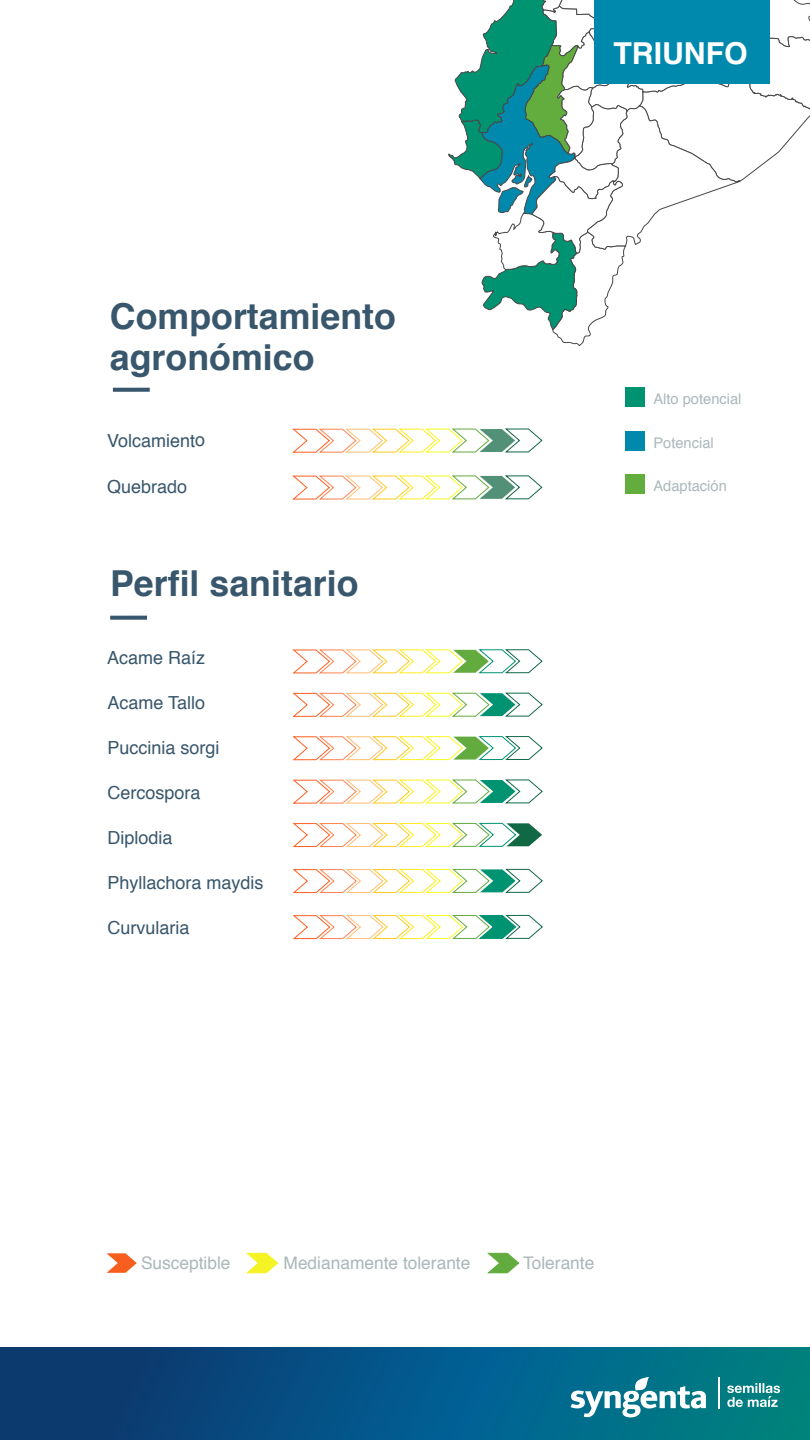
<style>
.page{position:relative;width:810px;height:1440px;background:#fff}
.page>*{position:absolute;margin:0;border:0;box-sizing:border-box;transform-origin:0 0}
.t1{font:700 35.78px/41.6px "Helvetica";color:#38566c}
.t2{font:700 30.22px "Helvetica";color:#fff}
.t3{font:18px "Helvetica";color:#38566c}
.t4{font:17.33px "Helvetica";color:#abb7b9}
.t5{font:14.62px "Helvetica";color:#abb7b9}
</style>
<div class="page">
<svg style="left:107px;top:1253px;width:30px;height:20px"></svg>
<svg style="left:246px;top:1252px;width:33px;height:21px"></svg>
<svg style="left:487px;top:1252px;width:33px;height:21px"></svg>
<svg style="left:292px;top:428px;width:251px;height:25px"></svg>
<svg style="left:292px;top:475px;width:251px;height:25px"></svg>
<svg style="left:292px;top:822px;width:250px;height:25px"></svg>
<svg style="left:292px;top:868px;width:251px;height:25px"></svg>
<svg style="left:292px;top:914px;width:251px;height:25px"></svg>
<svg style="left:292px;top:649px;width:251px;height:25px"></svg>
<svg style="left:292px;top:692px;width:251px;height:25px"></svg>
<svg style="left:292px;top:736px;width:251px;height:25px"></svg>
<svg style="left:292px;top:779px;width:251px;height:25px"></svg>
<svg style="left:113px;top:388px;width:37px;height:4px"></svg>
<svg style="left:110px;top:616px;width:37px;height:4px"></svg>
<svg style="left:448px;top:0;width:362px;height:347px"></svg>
<div style="left:625px;top:387px;width:20px;height:20px;background:#009371"></div>
<div style="left:625px;top:431px;width:20px;height:20px;background:#0089ad"></div>
<div style="left:625px;top:474px;width:20px;height:20px;background:#63ac3e"></div>
<div style="left:594px;top:0;width:176px;height:83px;background:#0089ad"></div>
<svg style="left:0;top:1348px;width:810px;height:92px;background:#055781"></svg>
<svg style="left:727px;top:1383px;width:53px;height:24px"></svg>
<svg style="left:571px;top:1377px;width:135px;height:40px"></svg>
<hr style="left:719px;top:1377px;width:1px;height:31px;background:#fff">
<h1 class="t1" style="left:110px;top:296px;width:288px">Comportamiento agronómico</h1>
<p class="t3" style="left:107px;top:426px;width:100px">Volcamiento</p>
<p class="t3" style="left:107px;top:473px;width:82px">Quebrado</p>
<h1 class="t1" style="left:110px;top:563px;width:250px">Perfil sanitario</h1>
<p class="t3" style="left:107px;top:644px;width:100px">Acame Raíz</p>
<p class="t3" style="left:107px;top:689px;width:99px">Acame Tallo</p>
<p class="t3" style="left:107px;top:734px;width:114px">Puccinia sorgi</p>
<p class="t3" style="left:107px;top:779px;width:95px">Cercospora</p>
<p class="t3" style="left:107px;top:824px;width:67px">Diplodia</p>
<p class="t3" style="left:108px;top:869px;width:158px">Phyllachora maydis</p>
<p class="t3" style="left:108px;top:914px;width:84px">Curvularia</p>
<h2 class="t2" style="left:613px;top:29px;width:136px">TRIUNFO</h2>
<p class="t5" style="left:654px;top:388px;width:89px">Alto potencial</p>
<p class="t5" style="left:654px;top:431px;width:62px">Potencial</p>
<p class="t5" style="left:654px;top:475px;width:75px">Adaptación</p>
<p class="t4" style="left:141px;top:1249px;width:91px">Susceptible</p>
<p class="t4" style="left:284px;top:1249px;width:188px">Medianamente tolerante</p>
<p class="t4" style="left:523px;top:1249px;width:73px">Tolerante</p>
</div>
